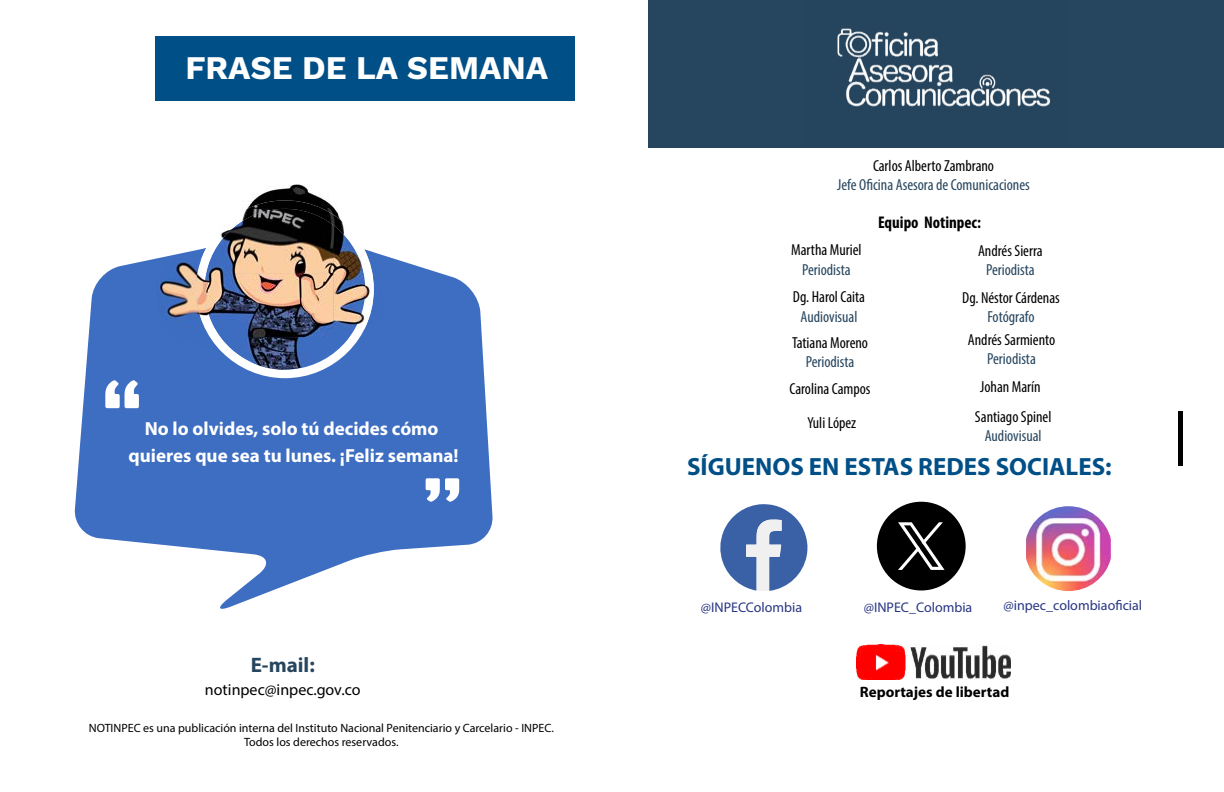
<style>
.page{position:relative;width:1224px;height:792px;background:#fff}
.page>*{position:absolute;margin:0;border:0;box-sizing:border-box;transform-origin:0 0}
.t1{font:700 33px "Work Sans";color:#fff}
.t2{font:700 25px "Myriad Pro";color:#004f86}
.t3{font:700 21px "Myriad Pro";color:#26455e}
.t4{font:700 19px/27px "Myriad Pro";color:#fff;text-align:center}
.t5{font:700 condensed 17px "Myriad Pro";color:#000}
.t6{font:condensed 16px "Myriad Pro";color:#000}
.t7{font:condensed 16px "Myriad Pro";color:#26455e}
.t8{font:16px "Myriad Pro";color:#000}
.t9{font:700 15px "Myriad Pro";color:#000}
.t10{font:14px "Myriad Pro";color:#283583}
.t11{font:12px/14.4px "Myriad Pro";color:#000;text-align:center}
</style>
<div class="page">
<div style="left:155px;top:36px;width:420px;height:64px;background:#004f86"></div>
<svg style="left:74px;top:255px;width:419px;height:354px;fill:#3d6ec2"></svg>
<img style="left:252px;top:184px;width:77px;height:16px">
<img style="left:156px;top:250px;width:40px;height:102px">
<img style="left:374px;top:252px;width:9px;height:76px">
<svg style="left:196px;top:340px;width:178px;height:38px"></svg>
<img style="left:232px;top:234px;width:101px;height:103px">
<img style="left:333px;top:234px;width:32px;height:115px">
<img style="left:221px;top:337px;width:112px;height:33px">
<img style="left:221px;top:200px;width:123px;height:34px">
<img style="left:196px;top:234px;width:36px;height:122px">
<img style="left:343px;top:234px;width:31px;height:106px">
<img style="left:231px;top:349px;width:46px;height:20px">
<svg style="left:105px;top:380px;width:34px;height:28px"></svg>
<svg style="left:426px;top:478px;width:33px;height:24px"></svg>
<hr style="left:1179px;top:411px;width:4px;height:54px;background:#000">
<div style="left:648px;top:0;width:576px;height:147px;background:#26455e"></div>
<img style="left:837px;top:28px;width:214px;height:79px">
<img style="left:856px;top:645px;width:155px;height:34px">
<div style="left:877px;top:502px;width:89px;height:88px;background:#000;border-radius:44px"></div>
<svg style="left:898px;top:522px;width:47px;height:48px"></svg>
<svg style="left:720px;top:504px;width:87px;height:87px"></svg>
<img style="left:1026px;top:506px;width:85px;height:85px">
<h1 class="t1" style="left:185px;top:49px;width:364px">FRASE DE LA SEMANA</h1>
<p class="t4" style="left:129px;top:415px;width:332px">No lo olvides, solo tú decides cómo quieres que sea tu lunes. ¡Feliz semana!</p>
<h3 class="t3" style="left:251px;top:651px;width:66px">E-mail:</h3>
<p class="t8" style="left:205px;top:680px;width:157px">notinpec@inpec.gov.co</p>
<p class="t11" style="left:89px;top:721px;width:467px">NOTINPEC es una publicación interna del Instituto Nacional Penitenciario y Carcelario - INPEC.<br>Todos los derechos reservados.</p>
<p class="t6" style="left:873px;top:156px;width:123px">Carlos Alberto Zambrano</p>
<p class="t7" style="left:837px;top:175px;width:194px">Jefe Oficina Asesora de Comunicaciones</p>
<p class="t5" style="left:878px;top:211px;width:105px">Equipo Notinpec:</p>
<p class="t6" style="left:791px;top:240px;width:72px">Martha Muriel</p>
<p class="t7" style="left:802px;top:260px;width:50px">Periodista</p>
<p class="t6" style="left:962px;top:288px;width:99px">Dg. Néstor Cárdenas</p>
<p class="t7" style="left:987px;top:307px;width:49px">Fotógrafo</p>
<p class="t6" style="left:978px;top:241px;width:66px">Andrés Sierra</p>
<p class="t7" style="left:986px;top:260px;width:50px">Periodista</p>
<p class="t6" style="left:793px;top:288px;width:74px">Dg. Harol Caita</p>
<p class="t7" style="left:801px;top:307px;width:58px">Audiovisual</p>
<p class="t6" style="left:792px;top:333px;width:78px">Tatiana Moreno</p>
<p class="t7" style="left:806px;top:353px;width:50px">Periodista</p>
<p class="t6" style="left:790px;top:379px;width:83px">Carolina Campos</p>
<p class="t6" style="left:807px;top:413px;width:50px">Yuli López</p>
<p class="t6" style="left:968px;top:330px;width:89px">Andrés Sarmiento</p>
<p class="t7" style="left:987px;top:349px;width:50px">Periodista</p>
<p class="t6" style="left:980px;top:377px;width:62px">Johan Marín</p>
<p class="t6" style="left:975px;top:407px;width:78px">Santiago Spinel</p>
<p class="t7" style="left:985px;top:426px;width:58px">Audiovisual</p>
<h2 class="t2" style="left:687px;top:450px;width:426px">SÍGUENOS EN ESTAS REDES SOCIALES:</h2>
<p class="t10" style="left:701px;top:599px;width:103px">@INPECColombia</p>
<p class="t10" style="left:864px;top:599px;width:110px">@INPEC_Colombia</p>
<p class="t10" style="left:1004px;top:597px;width:140px">@inpec_colombiaoficial</p>
<p class="t9" style="left:860px;top:682px;width:151px">Reportajes de libertad</p>
</div>
